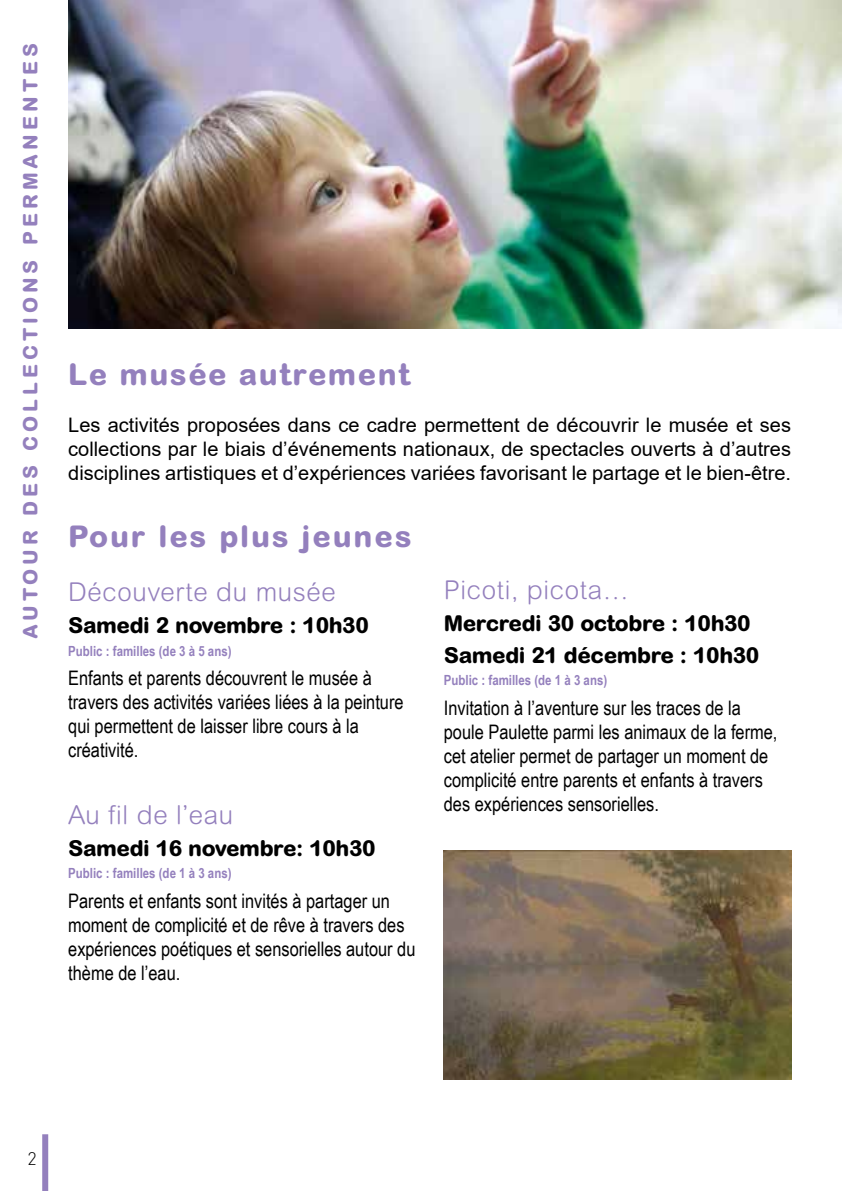
<style>
.page{position:relative;width:842px;height:1191px;background:#fff}
.page>*{position:absolute;margin:0;border:0;box-sizing:border-box;transform-origin:0 0}
.t1{font:800 30px "Arial Rounded MT Std";letter-spacing:.05em;color:#9480bd}
.t2{font:300 26px "Arial Rounded MT Std";letter-spacing:.025em;color:#9480bd}
.t3{font:800 22px/32px "Arial Rounded MT Std";letter-spacing:-.02em;color:#000}
.t4{font:20px/24px "Arial Narrow";color:#000}
.t5{font:20px/24px "Arial";color:#000;text-align:justify}
.t6{font:800 20px "Arial Rounded MT Std";letter-spacing:.2em;color:#9480bd}
.t7{font:300 18px "DINOT";color:#000}
.t8{font:700 14px "Arial Narrow";color:#9480bd}
</style>
<div class="page">
<div style="left:42px;top:1134px;width:6px;height:57px;background:#9480bd"></div>
<img style="left:68px;top:0;width:774px;height:329px">
<img style="left:444px;top:850px;width:347px;height:229px">
<p class="t6" style="left:18px;top:639px;width:597px;rotate:-90deg">AUTOUR DES COLLECTIONS PERMANENTES</p>
<h1 class="t1" style="left:68px;top:356px;width:343px">Le musée autrement</h1>
<p class="t5" style="left:68px;top:413px;width:724px">Les activités proposées dans ce cadre permettent de découvrir le musée et ses collections par le biais d’événements nationaux, de spectacles ouverts à d’autres disciplines artistiques et d’expériences variées favorisant le partage et le bien-être.</p>
<h1 class="t1" style="left:68px;top:518px;width:345px">Pour les plus jeunes</h1>
<h2 class="t2" style="left:68px;top:577px;width:269px">Découverte du musée</h2>
<p class="t3" style="left:68px;top:609px;width:302px">Samedi 2 novembre : 10h30</p>
<p class="t8" style="left:68px;top:640px;width:165px">Public : familles (de 3 à 5 ans)</p>
<p class="t4" style="left:68px;top:665px;width:337px">Enfants et parents découvrent le musée à travers des activités variées liées à la peinture qui permettent de laisser libre cours à la créativité.</p>
<h2 class="t2" style="left:68px;top:799px;width:167px">Au fil de l’eau</h2>
<p class="t3" style="left:68px;top:831px;width:309px">Samedi 16 novembre: 10h30</p>
<p class="t8" style="left:68px;top:862px;width:165px">Public : familles (de 1 à 3 ans)</p>
<p class="t4" style="left:68px;top:888px;width:349px">Parents et enfants sont invités à partager un moment de complicité et de rêve à travers des expériences poétiques et sensorielles autour du thème de l’eau.</p>
<h2 class="t2" style="left:444px;top:574px;width:187px">Picoti, picota…</h2>
<p class="t3" style="left:444px;top:606px;width:317px">Mercredi 30 octobre : 10h30<br>Samedi 21 décembre : 10h30</p>
<p class="t8" style="left:444px;top:669px;width:165px">Public : familles (de 1 à 3 ans)</p>
<p class="t4" style="left:444px;top:695px;width:335px">Invitation à l’aventure sur les traces de la poule Paulette parmi les animaux de la ferme, cet atelier permet de partager un moment de complicité entre parents et enfants à travers des expériences sensorielles.</p>
<p class="t7" style="left:28px;top:1145px;width:11px">2</p>
</div>
